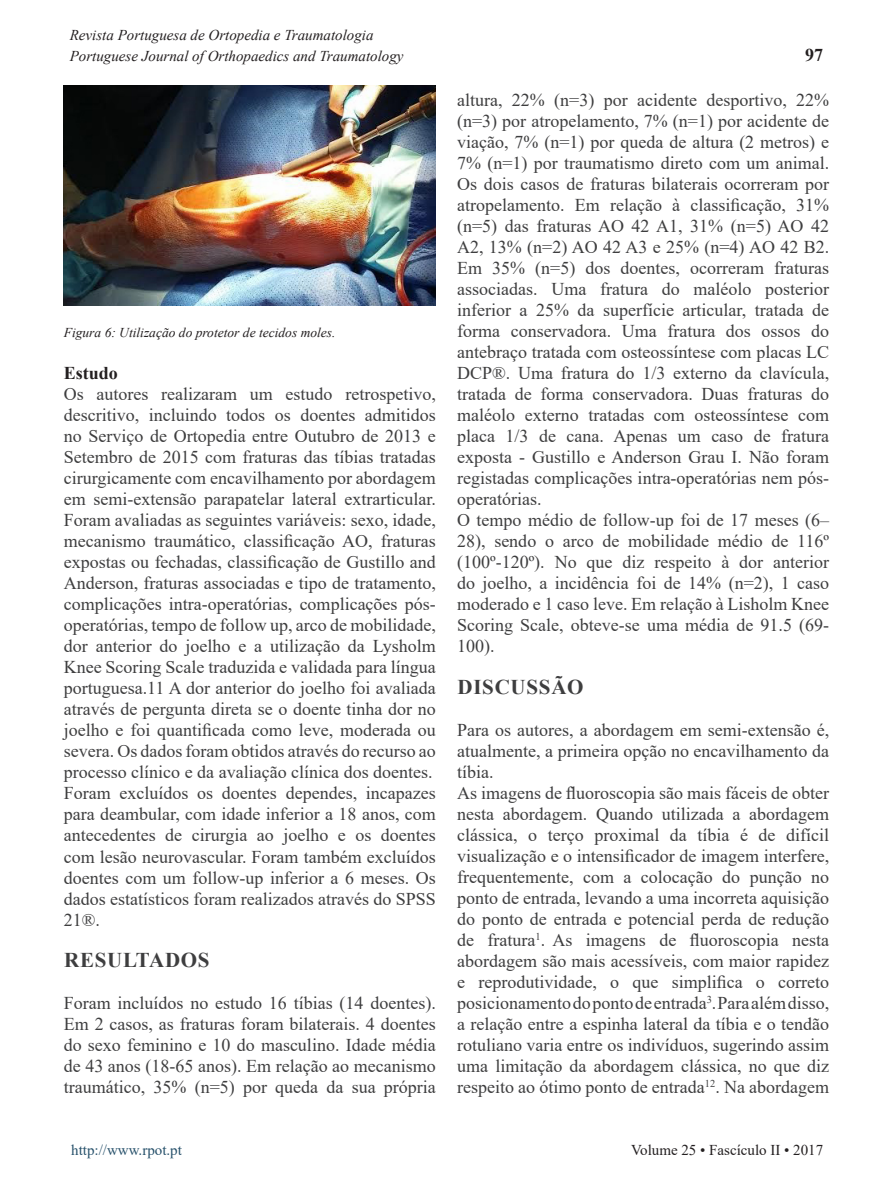
<style>
.page{position:relative;width:893px;height:1191px;background:#fff}
.page>*{position:absolute;margin:0;border:0;box-sizing:border-box;transform-origin:0 0}
.t1{font:700 21px "Times New Roman";letter-spacing:.035em;color:#3e3e3f}
.t2{font:18px/21px "Times New Roman";color:#3e3e3f}
.t3{font:700 18px "Times New Roman";color:#231f20}
.t4{font:italic 15px/21px "Times New Roman";color:#231f20}
.t5{font:15px "Times New Roman";color:#231f20}
.t6{font:15px "Times New Roman";color:#27516b}
.t7{font:italic 13.5px "Times New Roman";color:#231f20}
</style>
<div class="page">
<img style="left:64px;top:85px;width:372px;height:221px">
<p class="t4" style="left:70px;top:24px;width:335px">Revista Portuguesa de Ortopedia e Traumatologia<br>Portuguese Journal of Orthopaedics and Traumatology</p>
<p class="t7" style="left:64px;top:323px;width:273px">Figura 6: Utilização do protetor de tecidos moles.</p>
<p class="t3" style="left:64px;top:360px;width:56px">Estudo</p>
<p class="t2" style="left:64px;top:383px;width:374px">Os autores realizaram um estudo retrospetivo, descritivo, incluindo todos os doentes admitidos no Serviço de Ortopedia entre Outubro de 2013 e Setembro de 2015 com fraturas das tíbias tratadas cirurgicamente com encavilhamento por abordagem em semi-extensão parapatelar lateral extrarticular.<br>Foram avaliadas as seguintes variáveis: sexo, idade, mecanismo traumático, classificação AO, fraturas expostas ou fechadas, classificação de Gustillo and Anderson, fraturas associadas e tipo de tratamento, complicações intra-operatórias, complicações pós&shy;operatórias, tempo de follow up, arco de mobilidade, dor anterior do joelho e a utilização da Lysholm Knee Scoring Scale traduzida e validada para língua portuguesa.11 A dor anterior do joelho foi avaliada através de pergunta direta se o doente tinha dor no joelho e foi quantificada como leve, moderada ou severa. Os dados foram obtidos através do recurso ao processo clínico e da avaliação clínica dos doentes.<br>Foram excluídos os doentes dependes, incapazes para deambular, com idade inferior a 18 anos, com antecedentes de cirurgia ao joelho e os doentes com lesão neurovascular. Foram também excluídos doentes com um follow-up inferior a 6 meses. Os dados estatísticos foram realizados através do SPSS 21®.</p>
<p class="t1" style="left:64px;top:945px;width:147px">RESULTADOS</p>
<p class="t2" style="left:64px;top:992px;width:374px;text-align:justify">Foram incluídos no estudo 16 tíbias (14 doentes).<br>Em 2 casos, as fraturas foram bilaterais. 4 doentes do sexo feminino e 10 do masculino. Idade média de 43 anos (18-65 anos). Em relação ao mecanismo traumático, 35% (n=5) por queda da sua própria</p>
<p class="t3" style="left:805px;top:42px;width:19px">97</p>
<p class="t2" style="left:457px;top:89px;width:374px">altura, 22% (n=3) por acidente desportivo, 22% (n=3) por atropelamento, 7% (n=1) por acidente de viação, 7% (n=1) por queda de altura (2 metros) e 7% (n=1) por traumatismo direto com um animal.<br>Os dois casos de fraturas bilaterais ocorreram por atropelamento. Em relação à classificação, 31% (n=5) das fraturas AO 42 A1, 31% (n=5) AO 42<br>A2, 13% (n=2) AO 42 A3 e 25% (n=4) AO 42 B2.<br>Em 35% (n=5) dos doentes, ocorreram fraturas associadas. Uma fratura do maléolo posterior inferior a 25% da superfície articular, tratada de forma conservadora. Uma fratura dos ossos do antebraço tratada com osteossíntese com placas LC DCP®. Uma fratura do 1/3 externo da clavícula, tratada de forma conservadora. Duas fraturas do maléolo externo tratadas com osteossíntese com placa 1/3 de cana. Apenas um caso de fratura exposta - Gustillo e Anderson Grau I. Não foram registadas complicações intra-operatórias nem pós&shy;operatórias.<br>O tempo médio de follow-up foi de 17 meses (6– 28), sendo o arco de mobilidade médio de 116º (100º-120º). No que diz respeito à dor anterior do joelho, a incidência foi de 14% (n=2), 1 caso moderado e 1 caso leve. Em relação à Lisholm Knee Scoring Scale, obteve-se uma média de 91.5 (69- 100).</p>
<p class="t1" style="left:457px;top:672px;width:128px">DISCUSSÃO</p>
<p class="t2" style="left:457px;top:719px;width:374px">Para os autores, a abordagem em semi-extensão é, atualmente, a primeira opção no encavilhamento da tíbia.<br>As imagens de fluoroscopia são mais fáceis de obter nesta abordagem. Quando utilizada a abordagem clássica, o terço proximal da tíbia é de difícil visualização e o intensificador de imagem interfere, frequentemente, com a colocação do punção no ponto de entrada, levando a uma incorreta aquisição do ponto de entrada e potencial perda de redução de fratura<sup>1</sup>. As imagens de fluoroscopia nesta abordagem são mais acessíveis, com maior rapidez e reprodutividade, o que simplifica o correto posicionamento do ponto de entrada<sup>3</sup>.Para além disso, a relação entre a espinha lateral da tíbia e o tendão rotuliano varia entre os indivíduos, sugerindo assim uma limitação da abordagem clássica, no que diz respeito ao ótimo ponto de entrada<sup>12</sup>. Na abordagem</p>
<p class="t6" style="left:71px;top:1139px;width:112px">http://www.rpot.pt</p>
<p class="t5" style="left:631px;top:1139px;width:193px">Volume 25 • Fascículo II • 2017</p>
</div>
